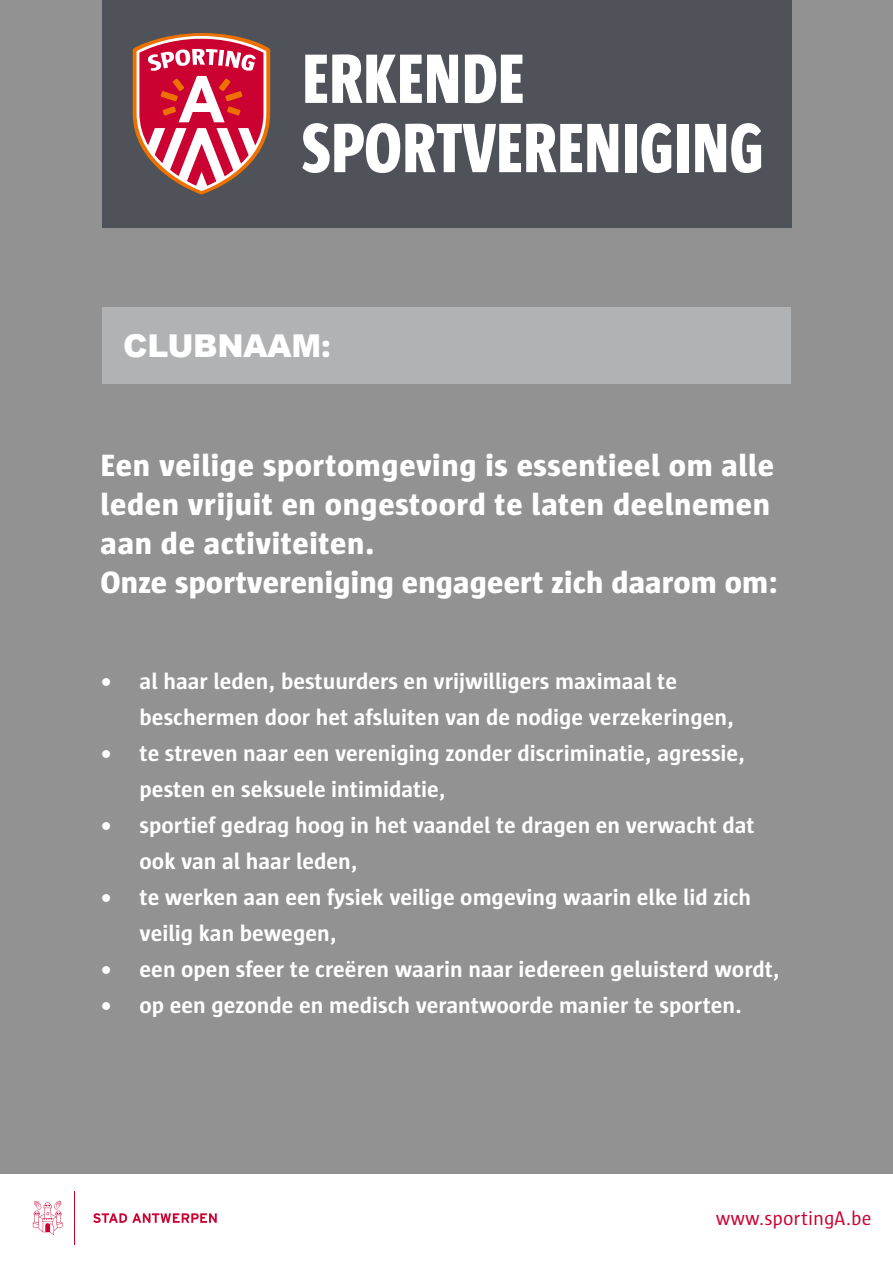
<style>
.page{position:relative;width:893px;height:1263px;background:#fff}
.page>*{position:absolute;margin:0;border:0;box-sizing:border-box;transform-origin:0 0}
.t1{font:800 31.5px/39px "Sun";letter-spacing:.02em;color:#fff}
.t2{font:900 31.5px "Arial";letter-spacing:-.01em;color:#fff}
.t3{font:700 23.1px/36px "Sun";color:#fff}
.t4{font:20.25px "Sun";color:#cb0132}
.s1{font-family:"Sun"}
</style>
<div class="page">
<div style="left:0;top:0;width:893px;height:1174px;background:#919291"></div>
<svg style="left:93px;top:1213px;width:124px;height:10px"></svg>
<hr style="left:74px;top:1191px;width:1px;height:54px;background:#cb0132">
<svg style="left:33px;top:1200px;width:30px;height:35px"></svg>
<div style="left:102px;top:0;width:690px;height:227px;background:#4f5259"></div>
<svg style="left:133px;top:33px;width:137px;height:161px"></svg>
<svg style="left:305px;top:54px;width:153px;height:49px"></svg>
<svg style="left:465px;top:55px;width:58px;height:48px"></svg>
<svg style="left:302px;top:123px;width:316px;height:50px"></svg>
<div style="left:625px;top:124px;width:11px;height:48px;background:#fff"></div>
<svg style="left:641px;top:123px;width:30px;height:50px"></svg>
<div style="left:677px;top:124px;width:11px;height:48px;background:#fff"></div>
<svg style="left:695px;top:123px;width:66px;height:50px"></svg>
<div style="left:102px;top:307px;width:689px;height:77px;background:#b1b2b3"></div>
<h1 class="t2" style="left:123px;top:322px;width:209px">CLUBNAAM<span class="s1">:</span></h1>
<h1 class="t1" style="left:101px;top:446px;width:679px">Een veilige sportomgeving is essentieel om alle leden vrijuit en ongestoord te laten deelnemen aan de activiteiten.<br>Onze sportvereniging engageert zich daarom om:</h1>
<p class="t3" style="left:140px;top:664px;width:596px;text-indent:-39px">• al haar leden, bestuurders en vrijwilligers maximaal te beschermen door het afsluiten van de nodige verzekeringen,</p>
<p class="t3" style="left:140px;top:736px;width:607px;text-indent:-39px">• te streven naar een vereniging zonder discriminatie, agressie, pesten en seksuele intimidatie,</p>
<p class="t3" style="left:140px;top:808px;width:617px;text-indent:-39px">• sportief gedrag hoog in het vaandel te dragen en verwacht dat ook van al haar leden,</p>
<p class="t3" style="left:140px;top:880px;width:613px;text-indent:-39px">• te werken aan een fysiek veilige omgeving waarin elke lid zich veilig kan bewegen,</p>
<p class="t3" style="left:101px;top:952px;width:681px">• een open sfeer te creëren waarin naar iedereen geluisterd wordt,</p>
<p class="t3" style="left:101px;top:988px;width:643px">• op een gezonde en medisch verantwoorde manier te sporten.</p>
<p class="t4" style="left:716px;top:1207px;width:157px">www.sportingA.be</p>
</div>
